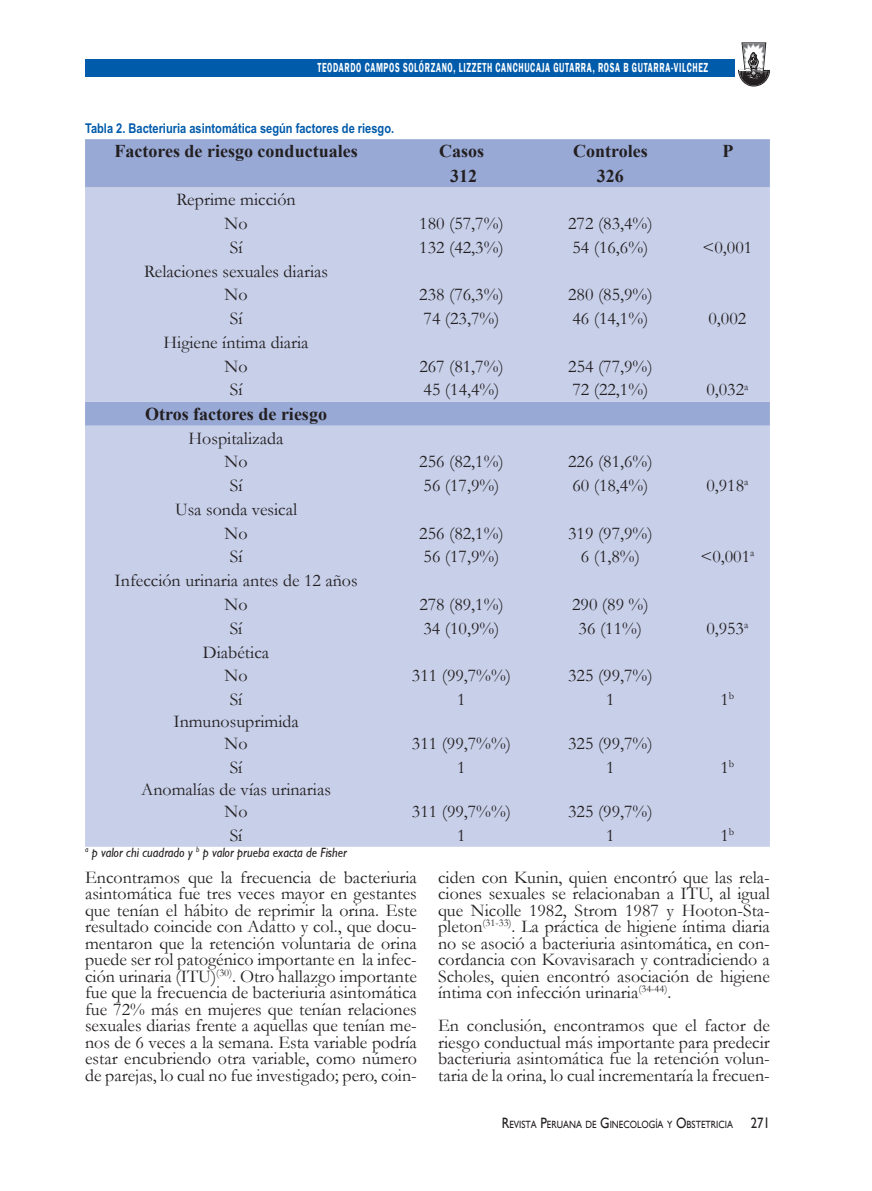
<style>
.page{position:relative;width:872px;height:1191px;background:#fff}
.page>*{position:absolute;margin:0;border:0;box-sizing:border-box;transform-origin:0 0}
.t1{font:18px/16.5px "Garamond";color:#231f20;text-align:center}
.t2{font:700 18px "Times New Roman";color:#231f20}
.t3{font:600 13.5px "Franklin Gothic";letter-spacing:.08em;color:#fff;scale:.6 1}
.t4{font:700 13.5px "Arial Narrow";color:#005baa}
.t5{font:italic 13.5px "Gill Sans";color:#231f20;scale:.9 1}
.t6{font:10.5px "Gill Sans";color:#231f20;scale:.85 1}
.s1{font-size:15px}
</style>
<div class="page">
<div style="left:85px;top:60px;width:649px;height:17px;background:#005baa"></div>
<svg style="left:738px;top:43px;width:32px;height:43px"></svg>
<div style="left:85px;top:139px;width:685px;height:49px;background:#98a9d6"></div>
<div style="left:85px;top:188px;width:685px;height:658px;background:#c7cfe9"></div>
<p class="t3" style="left:317px;top:59px;width:653px">TEODARDO CAMPOS SOLÓRZANO, LIZZETH CANCHUCAJA GUTARRA, ROSA B GUTARRA-VILCHEZ</p>
<p class="t4" style="left:85px;top:121px;width:310px">Tabla 2. Bacteriuria asintomática según factores de riesgo.</p>
<p class="t2" style="left:114px;top:138px;width:245px">Factores de riesgo conductuales</p>
<p class="t2" style="left:439px;top:138px;width:46px">Casos</p>
<p class="t2" style="left:573px;top:138px;width:76px">Controles</p>
<p class="t2" style="left:722px;top:138px;width:12px">P</p>
<p class="t2" style="left:450px;top:162px;width:28px">312</p>
<p class="t2" style="left:597px;top:162px;width:28px">326</p>
<p class="t1" style="left:176px;top:187px;width:121px;line-height:23.7px">Reprime micción<br>No</p>
<p class="t1" style="left:419px;top:215px;width:86px">180 (57,7%)</p>
<p class="t1" style="left:568px;top:215px;width:86px">272 (83,4%)</p>
<p class="t1" style="left:230px;top:238px;width:14px">Sí</p>
<p class="t1" style="left:419px;top:238px;width:86px">132 (42,3%)</p>
<p class="t1" style="left:572px;top:238px;width:77px">54 (16,6%)</p>
<p class="t1" style="left:702px;top:238px;width:51px">&lt;0,001</p>
<p class="t1" style="left:144px;top:259px;width:185px;line-height:23.7px">Relaciones sexuales diarias<br>No</p>
<p class="t1" style="left:419px;top:286px;width:86px">238 (76,3%)</p>
<p class="t1" style="left:568px;top:286px;width:86px">280 (85,9%)</p>
<p class="t1" style="left:230px;top:310px;width:14px">Sí</p>
<p class="t1" style="left:423px;top:310px;width:77px">74 (23,7%)</p>
<p class="t1" style="left:572px;top:310px;width:77px">46 (14,1%)</p>
<p class="t1" style="left:708px;top:310px;width:39px">0,002</p>
<p class="t1" style="left:164px;top:330px;width:146px;line-height:23.7px">Higiene íntima diaria<br>No</p>
<p class="t1" style="left:419px;top:357px;width:86px">267 (81,7%)</p>
<p class="t1" style="left:568px;top:357px;width:86px">254 (77,9%)</p>
<p class="t1" style="left:230px;top:381px;width:14px">Sí</p>
<p class="t1" style="left:423px;top:381px;width:77px">45 (14,4%)</p>
<p class="t1" style="left:572px;top:381px;width:77px">72 (22,1%)</p>
<p class="t1" style="left:706px;top:381px;width:43px">0,032<sup>a</sup></p>
<p class="t2" style="left:145px;top:401px;width:183px">Otros factores de riesgo</p>
<p class="t1" style="left:189px;top:425px;width:96px;line-height:23.7px">Hospitalizada<br>No</p>
<p class="t1" style="left:419px;top:453px;width:86px">256 (82,1%)</p>
<p class="t1" style="left:568px;top:453px;width:86px">226 (81,6%)</p>
<p class="t1" style="left:230px;top:477px;width:14px">Sí</p>
<p class="t1" style="left:423px;top:477px;width:77px">56 (17,9%)</p>
<p class="t1" style="left:572px;top:477px;width:77px">60 (18,4%)</p>
<p class="t1" style="left:706px;top:477px;width:43px">0,918<sup>a</sup></p>
<p class="t1" style="left:175px;top:497px;width:124px;line-height:23.7px">Usa sonda vesical<br>No</p>
<p class="t1" style="left:419px;top:524px;width:86px">256 (82,1%)</p>
<p class="t1" style="left:568px;top:524px;width:86px">319 (97,9%)</p>
<p class="t1" style="left:230px;top:548px;width:14px">Sí</p>
<p class="t1" style="left:423px;top:548px;width:77px">56 (17,9%)</p>
<p class="t1" style="left:581px;top:548px;width:61px">6 (1,8%)</p>
<p class="t1" style="left:700px;top:548px;width:55px">&lt;0,001<sup>a</sup></p>
<p class="t1" style="left:114px;top:568px;width:245px;line-height:23.7px">Infección urinaria antes de 12 años<br>No</p>
<p class="t1" style="left:419px;top:595px;width:86px">278 (89,1%)</p>
<p class="t1" style="left:572px;top:595px;width:78px">290 (89 %)</p>
<p class="t1" style="left:230px;top:619px;width:14px">Sí</p>
<p class="t1" style="left:423px;top:619px;width:77px">34 (10,9%)</p>
<p class="t1" style="left:578px;top:619px;width:65px">36 (11%)</p>
<p class="t1" style="left:706px;top:619px;width:43px">0,953<sup>a</sup></p>
<p class="t1" style="left:203px;top:639px;width:68px;line-height:23.7px">Diabética<br>No</p>
<p class="t1" style="left:412px;top:667px;width:101px">311 (99,7%%)</p>
<p class="t1" style="left:568px;top:667px;width:86px">325 (99,7%)</p>
<p class="t1" style="left:230px;top:690px;width:14px">Sí</p>
<p class="t1" style="left:457px;top:690px;width:10px">1</p>
<p class="t1" style="left:606px;top:690px;width:10px">1</p>
<p class="t1" style="left:720px;top:690px;width:15px">1<sup>b</sup></p>
<p class="t1" style="left:173px;top:710px;width:127px;line-height:22px">Inmunosuprimida<br>No</p>
<p class="t1" style="left:412px;top:735px;width:101px">311 (99,7%%)</p>
<p class="t1" style="left:568px;top:735px;width:86px">325 (99,7%)</p>
<p class="t1" style="left:230px;top:758px;width:14px">Sí</p>
<p class="t1" style="left:457px;top:758px;width:10px">1</p>
<p class="t1" style="left:606px;top:758px;width:10px">1</p>
<p class="t1" style="left:720px;top:758px;width:15px">1<sup>b</sup></p>
<p class="t1" style="left:141px;top:778px;width:191px;line-height:22px">Anomalías de vías urinarias<br>No</p>
<p class="t1" style="left:412px;top:802px;width:101px">311 (99,7%%)</p>
<p class="t1" style="left:568px;top:802px;width:86px">325 (99,7%)</p>
<p class="t1" style="left:230px;top:826px;width:14px">Sí</p>
<p class="t1" style="left:457px;top:826px;width:10px">1</p>
<p class="t1" style="left:606px;top:826px;width:10px">1</p>
<p class="t1" style="left:720px;top:826px;width:15px">1<sup>b</sup></p>
<p class="t5" style="left:85px;top:844px;width:293px"><sup>a</sup> p valor chi cuadrado y <sup>b</sup> p valor prueba exacta de Fisher</p>
<p class="t1" style="left:85px;top:868px;width:333px;text-align:justify">Encontramos que la frecuencia de bacteriuria asintomática fue tres veces mayor en gestantes que tenían el hábito de reprimir la orina. Este resultado coincide con Adatto y col., que docu&shy;mentaron que la retención voluntaria de orina puede ser rol patogénico importante en la infec&shy;ción urinaria (ITU)<sup>(30)</sup>. Otro hallazgo importante fue que la frecuencia de bacteriuria asintomática fue 72% más en mujeres que tenían relaciones sexuales diarias frente a aquellas que tenían me&shy;nos de 6 veces a la semana. Esta variable podría estar encubriendo otra variable, como número de parejas, lo cual no fue investigado; pero, coin-</p>
<p class="t1" style="left:438px;top:868px;width:333px;text-align:justify">ciden con Kunin, quien encontró que las rela&shy;ciones sexuales se relacionaban a ITU, al igual que Nicolle 1982, Strom 1987 y Hooton-Sta&shy;pleton<sup>(31-33)</sup>. La práctica de higiene íntima diaria no se asoció a bacteriuria asintomática, en con&shy;cordancia con Kovavisarach y contradiciendo a Scholes, quien encontró asociación de higiene íntima con infección urinaria<sup>(34-44)</sup>.</p>
<p class="t1" style="left:438px;top:1016px;width:333px;text-align:justify">En conclusión, encontramos que el factor de riesgo conductual más importante para predecir bacteriuria asintomática fue la retención volun&shy;taria de la orina, lo cual incrementaría la frecuen-</p>
<p class="t6" style="left:501px;top:1118px;width:317px"><span class="s1">R</span>EVISTA <span class="s1">P</span>ERUANA DE <span class="s1">G</span>INECOLOGÍA Y <span class="s1">O</span>BSTETRICIA <span class="s1">271</span></p>
</div>
